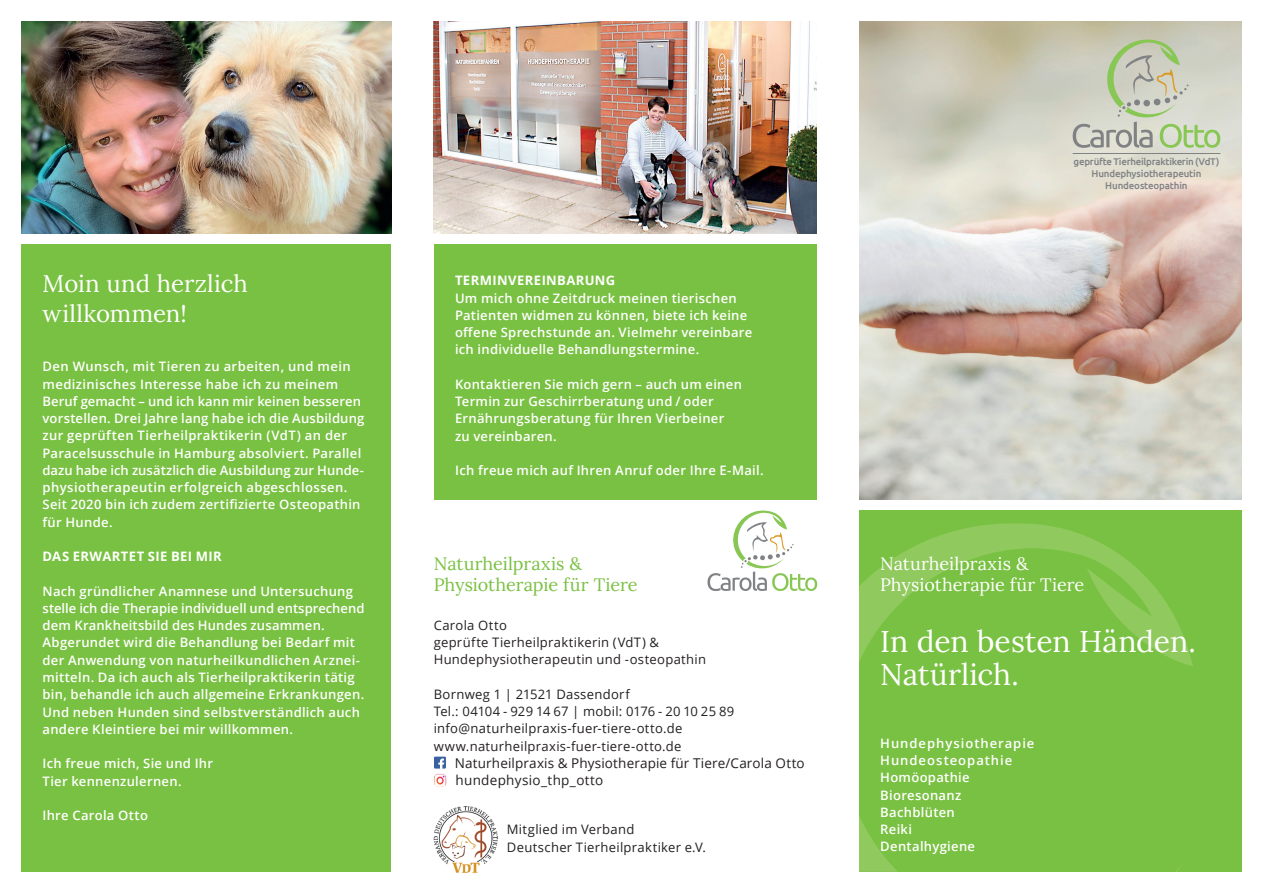
<style>
.page{position:relative;width:1263px;height:893px;background:#fff}
.page>*{position:absolute;margin:0;border:0;box-sizing:border-box;transform-origin:0 0}
.t1{font:30px/33px "Lora";letter-spacing:-.005em;color:#fff}
.t2{font:24px/30px "Lora";letter-spacing:-.005em;color:#fff}
.t3{font:18px/21px "Lora";letter-spacing:-.005em;color:#79c142}
.t4{font:18px/21px "Lora";letter-spacing:-.005em;color:#fff}
.t5{font:13.5px/17.2px "Open Sans";letter-spacing:.01em;color:#231f20}
.t6{font:600 13.05px/17.2px "Open Sans";letter-spacing:.02em;color:#fff}
.t7{font:13.05px/17.2px "Open Sans";letter-spacing:.02em;color:#231f20}
.t8{font:700 13.05px "Open Sans";letter-spacing:.03em;color:#fff}
.t9{font:500 9.75px/12px "Ubuntu";letter-spacing:-.02em;color:#808285;text-align:center}
</style>
<div class="page">
<div style="left:859px;top:510px;width:383px;height:362px;background:#79c142"></div>
<svg style="left:859px;top:523px;width:334px;height:349px"></svg>
<img style="left:859px;top:21px;width:383px;height:479px">
<div style="left:434px;top:244px;width:382px;height:256px;background:#79c142"></div>
<div style="left:21px;top:244px;width:370px;height:628px;background:#79c142"></div>
<img style="left:21px;top:21px;width:370px;height:213px">
<img style="left:434px;top:21px;width:382px;height:213px">
<img style="left:433px;top:806px;width:64px;height:66px">
<svg style="left:1073px;top:39px;width:147px;height:109px;background:#c7cdb8"></svg>
<hr style="left:1073px;top:153px;width:147px;height:1px;background:#808285">
<svg style="left:707px;top:510px;width:110px;height:81px"></svg>
<img style="left:435px;top:775px;width:10px;height:10px">
<div style="left:433px;top:773px;width:14px;height:14px;border:1px solid #fff;border-radius:4px"></div>
<div style="left:433px;top:756px;width:13px;height:13px;background:#38619f;border-radius:2px"></div>
<div style="left:433px;top:756px;width:14px;height:13px;border:1px solid #fff;border-radius:2px"></div>
<svg style="left:438px;top:758px;width:6px;height:11px"></svg>
<h2 class="t2" style="left:43px;top:267px;width:207px">Moin und herzlich willkommen!</h2>
<p class="t6" style="left:43px;top:358px;width:323px">Den Wunsch, mit Tieren zu arbeiten, und mein medizinisches Interesse habe ich zu meinem Beruf gemacht – und ich kann mir keinen besseren vorstellen. Drei Jahre lang habe ich die Ausbildung zur geprüften Tierheilpraktikerin (VdT) an der Paracelsusschule in Hamburg absolviert. Parallel dazu habe ich zusätzlich die Ausbildung zur Hunde&shy;physiotherapeutin erfolgreich abgeschlossen.<br>Seit 2020 bin ich zudem zertifizierte Osteopathin für Hunde.</p>
<p class="t8" style="left:43px;top:547px;width:181px">DAS ERWARTET SIE BEI MIR</p>
<p class="t6" style="left:43px;top:582px;width:323px">Nach gründlicher Anamnese und Untersuchung stelle ich die Therapie individuell und entsprechend dem Krankheitsbild des Hundes zusammen.<br>Abgerundet wird die Behandlung bei Bedarf mit der Anwendung von naturheilkundlichen Arznei&shy;mitteln. Da ich auch als Tierheilpraktikerin tätig bin, behandle ich auch allgemeine Erkrankungen.<br>Und neben Hunden sind selbstverständlich auch andere Kleintiere bei mir willkommen.</p>
<p class="t6" style="left:43px;top:755px;width:172px">Ich freue mich, Sie und Ihr<br>Tier kennenzulernen.</p>
<p class="t6" style="left:43px;top:806px;width:107px">Ihre Carola Otto</p>
<p class="t8" style="left:455px;top:271px;width:162px">TERMINVEREINBARUNG</p>
<p class="t6" style="left:455px;top:289px;width:299px">Um mich ohne Zeitdruck meinen tierischen Patienten widmen zu können, biete ich keine offene Sprechstunde an. Vielmehr vereinbare ich individuelle Behandlungstermine.</p>
<p class="t6" style="left:455px;top:375px;width:288px">Kontaktieren Sie mich gern – auch um einen Termin zur Geschirrberatung und / oder Ernährungsberatung für Ihren Vierbeiner zu vereinbaren.</p>
<p class="t6" style="left:455px;top:461px;width:310px">Ich freue mich auf Ihren Anruf oder Ihre E-Mail.</p>
<p class="t9" style="left:1073px;top:155px;width:147px">geprüfte Tierheilpraktikerin (VdT)<br>Hundephysiotherapeutin<br>Hundeosteopathin</p>
<h3 class="t3" style="left:434px;top:552px;width:205px">Naturheilpraxis &amp;<br>Physiotherapie für Tiere</h3>
<h3 class="t4" style="left:880px;top:552px;width:205px">Naturheilpraxis &amp;<br>Physiotherapie für Tiere</h3>
<p class="t7" style="left:434px;top:616px;width:274px">Carola Otto<br>geprüfte Tierheilpraktikerin (VdT) &amp;<br>Hundephysiotherapeutin und -osteopathin</p>
<p class="t7" style="left:434px;top:685px;width:302px">Bornweg 1 | 21521 Dassendorf<br>Tel.: 04104 - 929 14 67 | mobil: 0176 - 20 10 25 89 info@naturheilpraxis-fuer-tiere-otto.de www.naturheilpraxis-fuer-tiere-otto.de</p>
<p class="t5" style="left:455px;top:754px;width:351px">Naturheilpraxis &amp; Physiotherapie für Tiere/Carola Otto hundephysio_thp_otto</p>
<p class="t7" style="left:507px;top:821px;width:201px">Mitglied im Verband<br>Deutscher Tierheilpraktiker e.V.</p>
<h1 class="t1" style="left:880px;top:623px;width:317px">In den besten Händen.<br>Natürlich.</h1>
<p class="t6" style="left:880px;top:734px;width:156px">Hundephysiotherapie<br>Hundeosteopathie<br>Homöopathie<br>Bioresonanz<br>Bachblüten<br>Reiki<br>Dentalhygiene</p>
</div>
